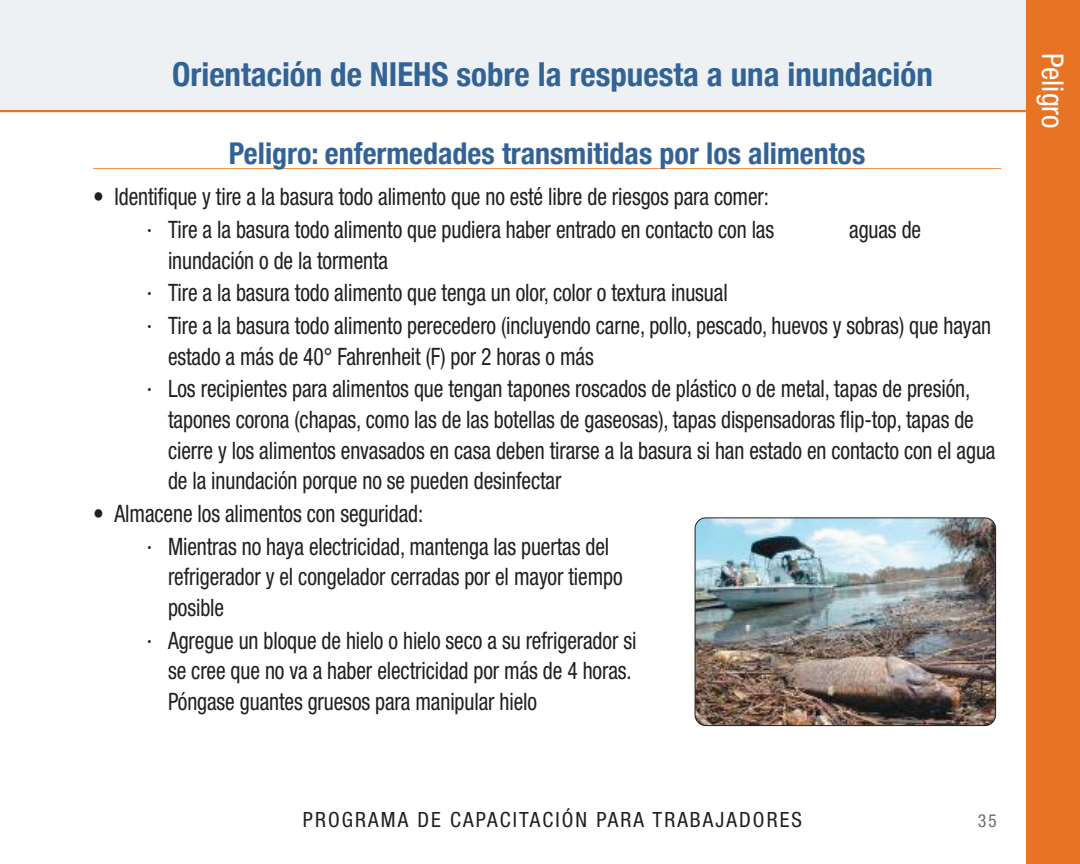
<style>
.page{position:relative;width:1080px;height:864px;background:#fff}
.page>*{position:absolute;margin:0;border:0;box-sizing:border-box;transform-origin:0 0}
.t1{font:700 condensed 33px "Helvetica Neue";color:#336296}
.TITLE{font:700 condensed 30px "Helvetica Neue";color:#336296}
.t2{font:condensed 30px "Helvetica Neue LT Std";color:#fff}
.t3{font:condensed 24px/30.6px "Helvetica Neue LT Std";letter-spacing:-.005em;color:#231f20;scale:.9 1}
.t4{font:condensed 21px "Helvetica Neue LT Std";letter-spacing:.1em;color:#231f20}
.t5{font:condensed 18px "Helvetica Neue LT Std";color:#6c6d70}
.s1{font-stretch:normal}
</style>
<div class="page">
<div style="left:0;top:0;width:1080px;height:112px;background:#edf1f4"></div>
<hr style="left:0;top:110px;width:1080px;height:2px;background:#e97324">
<div style="left:1026px;top:0;width:54px;height:864px;background:#e97324"></div>
<hr style="left:93px;top:168px;width:908px;height:1px;background:#ee9352">
<img style="left:695px;top:518px;width:301px;height:208px">
<div style="left:695px;top:518px;width:301px;height:208px;border:1px solid #231f20;border-radius:11px"></div>
<h1 class="t1" style="left:172px;top:47px;width:762px">Orientación de NIEHS sobre la respuesta a una inundación</h1>
<p class="TITLE" style="left:229px;top:128px;width:638px">Peligro: enfermedades transmitidas por los alimentos</p>
<p class="t3" style="left:93px;top:181px;width:753px">• Identifique y tire a la basura todo alimento que no esté libre de riesgos para comer:</p>
<p class="t3" style="left:146px;top:214px;width:699px"><span class="s1">·</span> Tire a la basura todo alimento que pudiera haber entrado en contacto con las</p>
<p class="t3" style="left:849px;top:214px;width:82px">aguas de</p>
<p class="t3" style="left:168px;top:245px;width:246px">inundación o de la tormenta</p>
<p class="t3" style="left:146px;top:277px;width:647px"><span class="s1">·</span> Tire a la basura todo alimento que tenga un olor, color o textura inusual</p>
<p class="t3" style="left:168px;top:310px;width:916px;text-indent:-22px"><span class="s1">·</span> Tire a la basura todo alimento perecedero (incluyendo carne, pollo, pescado, huevos y sobras) que hayan estado a más de 40° Fahrenheit (F) por 2 horas o más</p>
<p class="t3" style="left:168px;top:374px;width:921px;text-indent:-22px"><span class="s1">·</span> Los recipientes para alimentos que tengan tapones roscados de plástico o de metal, tapas de presión, tapones corona (chapas, como las de las botellas de gaseosas), tapas dispensadoras flip-top, tapas de cierre y los alimentos envasados en casa deben tirarse a la basura si han estado en contacto con el agua de la inundación porque no se pueden desinfectar</p>
<p class="t3" style="left:93px;top:498px;width:369px">• Almacene los alimentos con seguridad:</p>
<p class="t3" style="left:168px;top:531px;width:507px;text-indent:-22px"><span class="s1">·</span> Mientras no haya electricidad, mantenga las puertas del refrigerador y el congelador cerradas por el mayor tiempo posible</p>
<p class="t3" style="left:168px;top:625px;width:522px;text-indent:-22px"><span class="s1">·</span> Agregue un bloque de hielo o hielo seco a su refrigerador si se cree que no va a haber electricidad por más de 4 horas.<br>Póngase guantes gruesos para manipular hielo</p>
<p class="t4" style="left:303px;top:807px;width:501px">PROGRAMA DE CAPACITACIÓN PARA TRABAJADORES</p>
<p class="t5" style="left:978px;top:810px;width:21px">35</p>
<p class="t2" style="left:1070px;top:53px;width:77px;rotate:90deg">Peligro</p>
</div>
